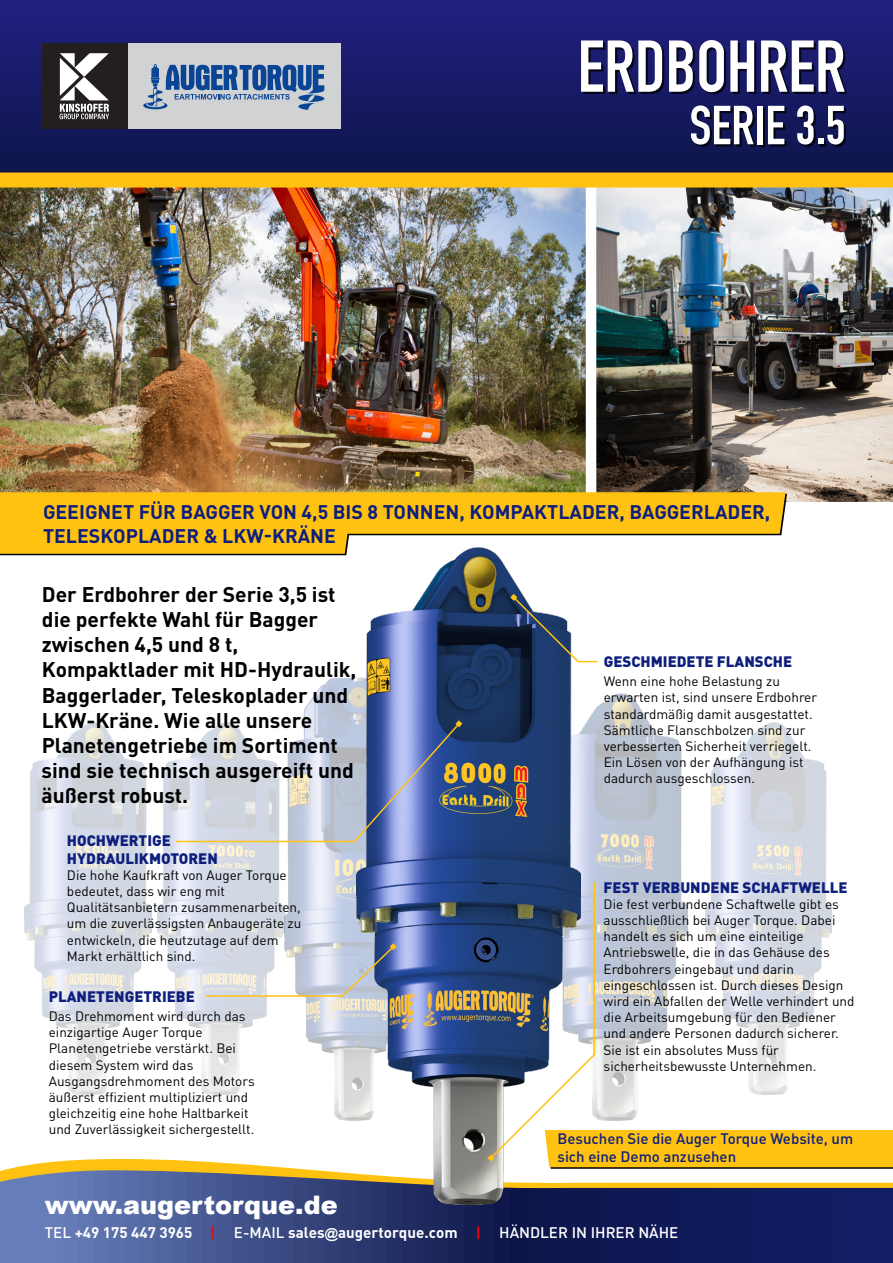
<style>
.page{position:relative;width:893px;height:1263px;background:#fff}
.page>*{position:absolute;margin:0;border:0;box-sizing:border-box;transform-origin:0 0}
.t1{font:72px "DIN Engschrift Std";color:#fff}
.t2{font:54px "DIN Engschrift Std";color:#fff}
.t3{font:900 25.5px "Arial";color:#fff}
.t4{font:700 21px/25.2px "DIN Pro";color:#000}
.t5{font:700 19.5px/23.4px "DIN Pro";color:#0e1e7d}
.t6{font:700 15.15px "DIN Pro";color:#fff}
.t7{font:900 15px/18px "DIN Pro";color:#0e1e7d}
.t8{font:500 15px/18px "DIN Pro";color:#0e1e7d}
.t9{font:13.5px/16.2px "DIN Pro";color:#000}
.s1{font-weight:500}
.s2{font-weight:500;color:#f00}
.s3{font-family:"Arial";font-size:13.65px}
</style>
<div class="page">
<img style="left:596px;top:188px;width:297px;height:314px">
<img style="left:0;top:188px;width:586px;height:304px">
<img style="left:711px;top:722px;width:116px;height:159px">
<svg style="left:4px;top:1159px;width:308px;height:11px;fill:#ffc211"></svg>
<svg style="left:0;top:1170px;width:893px;height:93px;background:#414c7a"></svg>
<img style="left:157px;top:760px;width:127px;height:334px">
<img style="left:25px;top:722px;width:126px;height:372px">
<img style="left:580px;top:694px;width:102px;height:187px">
<img style="left:284px;top:677px;width:73px;height:443px">
<img style="left:357px;top:555px;width:223px;height:649px">
<div style="left:0;top:0;width:893px;height:180px;background:linear-gradient(to bottom,#201e82,#131947)"></div>
<div style="left:0;top:173px;width:893px;height:15px;background:#ffc211"></div>
<div style="left:127px;top:44px;width:213px;height:85px;background:#d1d2d4"></div>
<div style="left:42px;top:44px;width:85px;height:85px;background:#231f20"></div>
<svg style="left:60px;top:53px;width:49px;height:66px"></svg>
<svg style="left:143px;top:64px;width:181px;height:46px"></svg>
<svg style="left:0;top:492px;width:787px;height:63px"></svg>
<svg style="left:174px;top:720px;width:288px;height:123px;background:#b1bad1"></svg>
<svg style="left:204px;top:943px;width:193px;height:54px;background:#c5cbd5"></svg>
<svg style="left:487px;top:881px;width:406px;height:288px"></svg>
<svg style="left:510px;top:594px;width:88px;height:69px"></svg>
<h1 class="t1" style="left:578px;top:24px;width:269px">ERDBOHRER</h1>
<h2 class="t2" style="left:689px;top:94px;width:158px">SERIE 3.5</h2>
<h3 class="t5" style="left:43px;top:500px;width:729px">GEEIGNET FÜR BAGGER VON 4,5 BIS 8 TONNEN, KOMPAKTLADER, BAGGERLADER,<br>TELESKOPLADER &amp; LKW-KRÄNE</h3>
<p class="t4" style="left:42px;top:581px;width:316px">Der Erdbohrer der Serie 3,5 ist die perfekte Wahl für Bagger zwischen 4,5 und 8 t,<br>Kompaktlader mit HD-Hydraulik,<br>Baggerlader, Teleskoplader und<br>LKW-Kräne. Wie alle unsere<br>Planetengetriebe im Sortiment sind sie technisch ausgereift und äußerst robust.</p>
<p class="t7" style="left:604px;top:652px;width:190px">GESCHMIEDETE FLANSCHE</p>
<p class="t9" style="left:604px;top:673px;width:215px">Wenn eine hohe Belastung zu erwarten ist, sind unsere Erdbohrer standardmäßig damit ausgestattet.<br>Sämtliche Flanschbolzen sind zur verbesserten Sicherheit verriegelt.<br>Ein Lösen von der Aufhängung ist dadurch ausgeschlossen.</p>
<p class="t7" style="left:67px;top:830px;width:152px">HOCHWERTIGE<br>HYDRAULIKMOTOREN</p>
<p class="t9" style="left:67px;top:866px;width:236px">Die hohe Kaufkraft von Auger Torque bedeutet, dass wir eng mit Qualitätsanbietern zusammenarbeiten, um die zuverlässigsten Anbaugeräte zu entwickeln, die heutzutage auf dem Markt erhältlich sind.</p>
<p class="t7" style="left:604px;top:877px;width:245px">FEST VERBUNDENE SCHAFTWELLE</p>
<p class="t9" style="left:604px;top:895px;width:252px">Die fest verbundene Schaftwelle gibt es ausschließlich bei Auger Torque. Dabei handelt es sich um eine einteilige Antriebswelle, die in das Gehäuse des Erdbohrers eingebaut und darin eingeschlossen ist. Durch dieses Design wird ein Abfallen der Welle verhindert und die Arbeitsumgebung für den Bediener und andere Personen dadurch sicherer.<br>Sie ist ein absolutes Muss für sicherheitsbewusste Unternehmen.</p>
<p class="t7" style="left:49px;top:987px;width:148px">PLANETENGETRIEBE</p>
<p class="t9" style="left:49px;top:1007px;width:207px">Das Drehmoment wird durch das einzigartige Auger Torque<br>Planetengetriebe verstärkt. Bei diesem System wird das<br>Ausgangsdrehmoment des Motors äußerst effizient multipliziert und gleichzeitig eine hohe Haltbarkeit und Zuverlässigkeit sichergestellt.</p>
<p class="t8" style="left:558px;top:1129px;width:297px">Besuchen Sie die Auger Torque Website, um sich eine Demo anzusehen</p>
<h3 class="t3" style="left:45px;top:1186px;width:294px">www.augertorque.de</h3>
<p class="t6" style="left:45px;top:1222px;width:635px"><span class="s1">TEL</span> +49 175 447 3965 <span class="s2">|</span> <span class="s1">E-MAIL</span> sales<span class="s3">@</span>augertorque.com <span class="s2">|</span> <span class="s1">HÄNDLER IN IHRER NÄHE</span></p>
</div>
